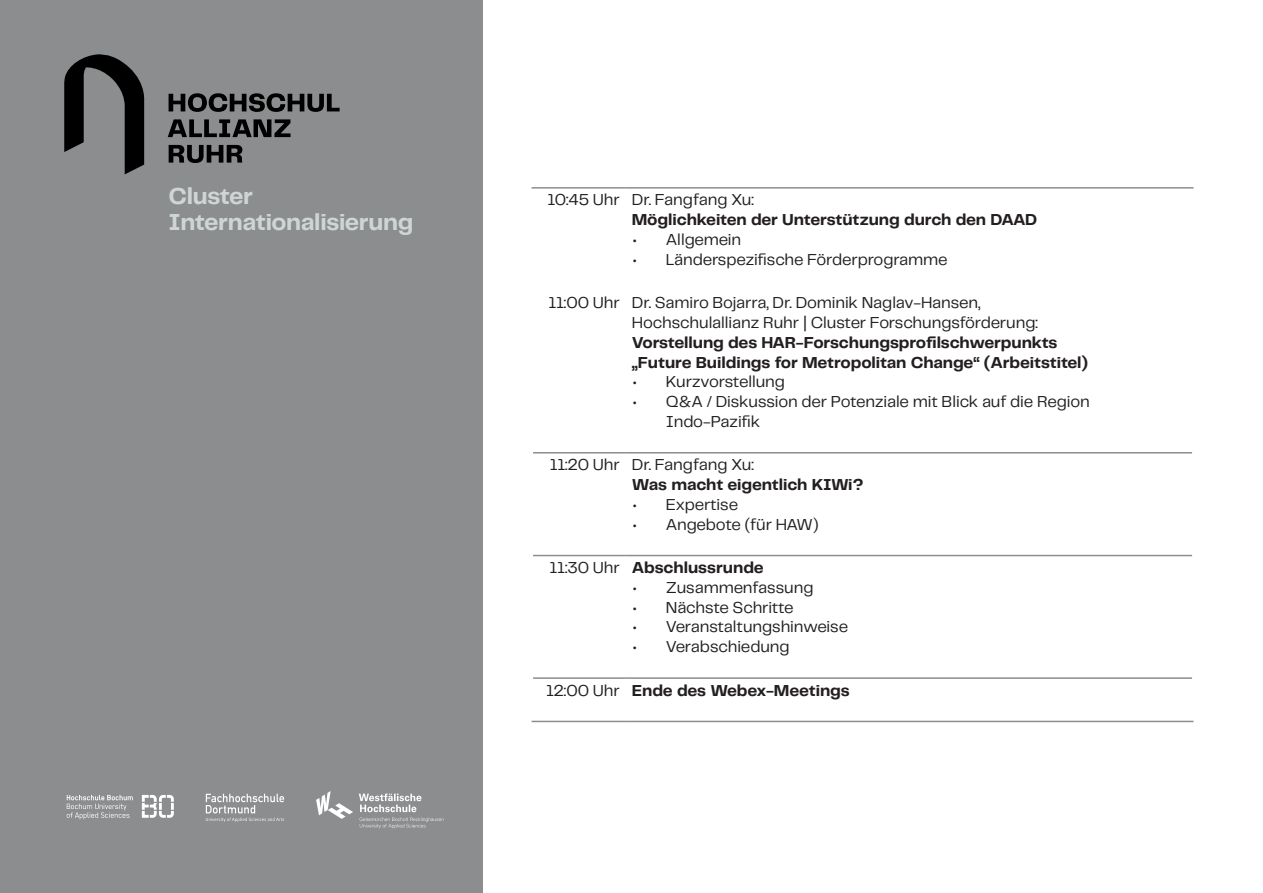
<style>
.page{position:relative;width:1263px;height:893px;background:#fff}
.page>*{position:absolute;margin:0;border:0;box-sizing:border-box;transform-origin:0 0}
.t1{font:700 24px/25.8px "PP Telegraf";letter-spacing:-.015em;color:#cfd4d4}
.t2{font:16.5px/19.8px "PP Telegraf";letter-spacing:-.01em;color:#231f20}
.t3{font:700 16.5px/19.8px "PP Telegraf";letter-spacing:-.01em;color:#231f20}
.s1{font-weight:400}
</style>
<div class="page">
<div style="left:0;top:0;width:482px;height:893px;background:#8b8d8f"></div>
<svg style="left:64px;top:54px;width:276px;height:120px"></svg>
<svg style="left:316px;top:791px;width:37px;height:28px"></svg>
<svg style="left:359px;top:793px;width:85px;height:35px"></svg>
<svg style="left:206px;top:794px;width:78px;height:28px"></svg>
<svg style="left:67px;top:795px;width:66px;height:24px"></svg>
<svg style="left:142px;top:795px;width:32px;height:23px"></svg>
<hr style="left:533px;top:452px;width:93px;height:1px;background:#8b8d8f">
<hr style="left:626px;top:452px;width:566px;height:1px;background:#8b8d8f">
<hr style="left:531px;top:187px;width:95px;height:2px;background:#8b8d8f">
<hr style="left:626px;top:187px;width:567px;height:2px;background:#8b8d8f">
<hr style="left:533px;top:555px;width:93px;height:1px;background:#8b8d8f">
<hr style="left:626px;top:555px;width:566px;height:1px;background:#8b8d8f">
<hr style="left:533px;top:677px;width:93px;height:2px;background:#8b8d8f">
<hr style="left:626px;top:677px;width:566px;height:2px;background:#8b8d8f">
<hr style="left:531px;top:721px;width:95px;height:1px;background:#8b8d8f">
<hr style="left:626px;top:721px;width:567px;height:1px;background:#8b8d8f">
<h1 class="t1" style="left:169px;top:183px;width:246px">Cluster<br>Internationalisierung</h1>
<p class="t2" style="left:548px;top:189px;width:208px">10:45 Uhr Dr. Fangfang Xu:</p>
<p class="t3" style="left:632px;top:210px;width:407px">Möglichkeiten der Unterstützung durch den DAAD</p>
<p class="t2" style="left:632px;top:229px;width:111px">• Allgemein</p>
<p class="t2" style="left:632px;top:249px;width:317px">• Länderspezifische Förderprogramme</p>
<p class="t2" style="left:632px;top:292px;width:408px;text-indent:-83px">11:00 Uhr Dr. Samiro Bojarra, Dr. Dominik Naglav-Hansen,<br>Hochschulallianz Ruhr | Cluster Forschungsförderung:</p>
<p class="t3" style="left:632px;top:332px;width:458px">Vorstellung des HAR-Forschungsprofilschwerpunkts „Future Buildings for Metropolitan Change“ (Arbeitstitel)</p>
<p class="t2" style="left:632px;top:371px;width:155px">• Kurzvorstellung</p>
<p class="t2" style="left:666px;top:391px;width:425px;text-indent:-34px">• Q&amp;A / Diskussion der Potenziale mit Blick auf die Region<br>Indo-Pazifik</p>
<p class="t2" style="left:550px;top:454px;width:206px">11:20 Uhr Dr. Fangfang Xu:</p>
<p class="t3" style="left:632px;top:475px;width:233px">Was macht eigentlich KIWi?</p>
<p class="t2" style="left:632px;top:494px;width:108px">• Expertise</p>
<p class="t2" style="left:632px;top:514px;width:188px">• Angebote (für HAW)</p>
<p class="t3" style="left:550px;top:558px;width:216px"><span class="s1">11:30 Uhr</span> Abschlussrunde</p>
<p class="t2" style="left:632px;top:577px;width:183px">• Zusammenfassung</p>
<p class="t2" style="left:632px;top:597px;width:163px">• Nächste Schritte</p>
<p class="t2" style="left:632px;top:617px;width:218px">• Veranstaltungshinweise</p>
<p class="t2" style="left:632px;top:636px;width:159px">• Verabschiedung</p>
<p class="t3" style="left:546px;top:680px;width:305px"><span class="s1">12:00 Uhr</span> Ende des Webex-Meetings</p>
</div>
